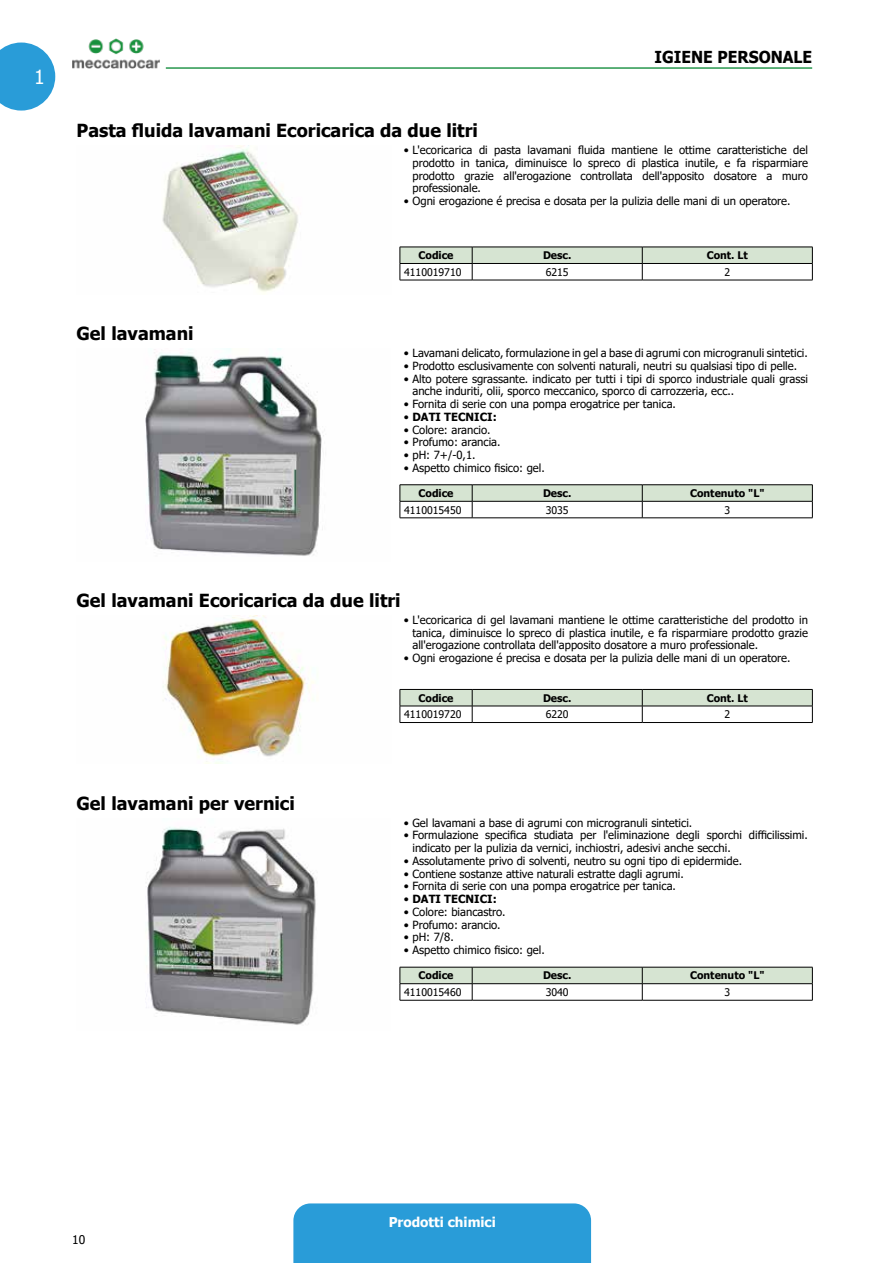
<style>
.page{position:relative;width:893px;height:1263px;background:#fff}
.page>*{position:absolute;margin:0;border:0;box-sizing:border-box;transform-origin:0 0}
.t1{font:19.5px "Tahoma";color:#fff}
.t2{font:700 18px "Tahoma";color:#000}
.t3{font:700 16.5px "Tahoma";color:#000;scale:.95 1}
.t4{font:700 13.5px "Tahoma";color:#fff}
.t5{font:12px "Tahoma";color:#000}
.t6{font:11.25px/12.8px "Tahoma";color:#000;text-align:justify}
.t7{font:700 11.25px "Tahoma";color:#000}
.t8{font:700 10.5px "Tahoma";color:#000}
.t9{font:10.5px "Tahoma";color:#000}
.s1{font-weight:400}
</style>
<div class="page">
<div style="left:293px;top:1203px;width:298px;height:60px;background:#299cd8"></div>
<svg style="left:0;top:43px;width:55px;height:68px;background:#4aabde"></svg>
<img style="left:72px;top:38px;width:87px;height:31px">
<hr style="left:166px;top:67px;width:646px;height:2px;background:#28974e">
<img style="left:162px;top:146px;width:136px;height:147px">
<svg style="left:400px;top:247px;width:413px;height:33px"></svg>
<hr style="left:400px;top:280px;width:72px;height:1px;background:#000">
<hr style="left:472px;top:280px;width:170px;height:1px;background:#000">
<hr style="left:642px;top:280px;width:171px;height:1px;background:#000">
<img style="left:145px;top:348px;width:179px;height:208px">
<hr style="left:400px;top:484px;width:72px;height:1px;background:#000">
<hr style="left:472px;top:484px;width:170px;height:1px;background:#000">
<hr style="left:642px;top:484px;width:171px;height:1px;background:#000">
<svg style="left:400px;top:485px;width:413px;height:33px"></svg>
<hr style="left:400px;top:518px;width:72px;height:1px;background:#000">
<hr style="left:472px;top:518px;width:170px;height:1px;background:#000">
<hr style="left:642px;top:518px;width:171px;height:1px;background:#000">
<img style="left:163px;top:615px;width:151px;height:149px">
<svg style="left:400px;top:689px;width:413px;height:33px"></svg>
<hr style="left:400px;top:722px;width:72px;height:1px;background:#000">
<hr style="left:472px;top:722px;width:170px;height:1px;background:#000">
<hr style="left:642px;top:722px;width:171px;height:1px;background:#000">
<img style="left:146px;top:827px;width:170px;height:198px">
<svg style="left:400px;top:967px;width:413px;height:33px"></svg>
<hr style="left:400px;top:1000px;width:72px;height:1px;background:#000">
<hr style="left:472px;top:1000px;width:170px;height:1px;background:#000">
<hr style="left:642px;top:1000px;width:171px;height:1px;background:#000">
<h1 class="t1" style="left:34px;top:64px;width:12px">1</h1>
<h3 class="t3" style="left:655px;top:45px;width:134px">Igiene personal</h3>
<h3 class="t3" style="left:802px;top:45px;width:12px">e</h3>
<h2 class="t2" style="left:77px;top:118px;width:403px">Pasta fluida lavamani Ecoricarica da due litri</h2>
<p class="t6" style="left:412px;top:144px;width:397px;text-indent:-9px">• L'ecoricarica di pasta lavamani fluida mantiene le ottime caratteristiche del prodotto in tanica, diminuisce lo spreco di plastica inutile, e fa risparmiare prodotto grazie all'erogazione controllata dell'apposito dosatore a muro professionale.</p>
<p class="t6" style="left:404px;top:195px;width:388px">• Ogni erogazione é precisa e dosata per la pulizia delle mani di un operatore.</p>
<h2 class="t2" style="left:77px;top:321px;width:119px">Gel lavamani</h2>
<p class="t8" style="left:418px;top:248px;width:37px">Codice</p>
<p class="t8" style="left:543px;top:248px;width:30px">Desc.</p>
<p class="t8" style="left:707px;top:248px;width:43px">Cont. Lt</p>
<p class="t9" style="left:404px;top:265px;width:59px">4110019710</p>
<p class="t9" style="left:546px;top:265px;width:24px">6215</p>
<p class="t9" style="left:724px;top:265px;width:7px">2</p>
<p class="t6" style="left:404px;top:347px;width:405px">• Lavamani delicato, formulazione in gel a base di agrumi con microgranuli sintetici.</p>
<p class="t6" style="left:404px;top:360px;width:395px">• Prodotto esclusivamente con solventi naturali, neutri su qualsiasi tipo di pelle.</p>
<p class="t6" style="left:412px;top:373px;width:397px;text-indent:-9px">• Alto potere sgrassante. indicato per tutti i tipi di sporco industriale quali grassi anche induriti, olii, sporco meccanico, sporco di carrozzeria, ecc..</p>
<p class="t6" style="left:404px;top:398px;width:273px">• Fornita di serie con una pompa erogatrice per tanica.</p>
<p class="t7" style="left:404px;top:409px;width:94px"><span class="s1">•</span> DATI TECNICI:</p>
<p class="t6" style="left:404px;top:424px;width:88px">• Colore: arancio.</p>
<p class="t6" style="left:404px;top:436px;width:98px">• Profumo: arancia.</p>
<p class="t6" style="left:404px;top:449px;width:73px">• pH: 7+/-0,1.</p>
<p class="t6" style="left:404px;top:462px;width:142px">• Aspetto chimico fisico: gel.</p>
<p class="t8" style="left:418px;top:486px;width:37px">Codice</p>
<p class="t8" style="left:543px;top:486px;width:30px">Desc.</p>
<p class="t8" style="left:690px;top:486px;width:76px">Contenuto "L"</p>
<p class="t9" style="left:404px;top:503px;width:59px">4110015450</p>
<p class="t9" style="left:546px;top:503px;width:24px">3035</p>
<p class="t9" style="left:724px;top:503px;width:7px">3</p>
<h2 class="t2" style="left:77px;top:587px;width:326px">Gel lavamani Ecoricarica da due litri</h2>
<h2 class="t2" style="left:77px;top:790px;width:220px">Gel lavamani per vernici</h2>
<p class="t6" style="left:412px;top:614px;width:397px;text-indent:-9px">• L'ecoricarica di gel lavamani mantiene le ottime caratteristiche del prodotto in tanica, diminuisce lo spreco di plastica inutile, e fa risparmiare prodotto grazie all'erogazione controllata dell'apposito dosatore a muro professionale.</p>
<p class="t6" style="left:404px;top:652px;width:388px">• Ogni erogazione é precisa e dosata per la pulizia delle mani di un operatore.</p>
<p class="t8" style="left:418px;top:690px;width:37px">Codice</p>
<p class="t8" style="left:543px;top:690px;width:30px">Desc.</p>
<p class="t8" style="left:707px;top:690px;width:43px">Cont. Lt</p>
<p class="t9" style="left:404px;top:707px;width:59px">4110019720</p>
<p class="t9" style="left:546px;top:707px;width:24px">6220</p>
<p class="t9" style="left:724px;top:707px;width:7px">2</p>
<p class="t6" style="left:404px;top:817px;width:290px">• Gel lavamani a base di agrumi con microgranuli sintetici.</p>
<p class="t6" style="left:412px;top:830px;width:397px;text-indent:-8px">• Formulazione specifica studiata per l'eliminazione degli sporchi difficilissimi. indicato per la pulizia da vernici, inchiostri, adesivi anche secchi.</p>
<p class="t6" style="left:404px;top:855px;width:340px">• Assolutamente privo di solventi, neutro su ogni tipo di epidermide.</p>
<p class="t6" style="left:404px;top:868px;width:281px">• Contiene sostanze attive naturali estratte dagli agrumi.</p>
<p class="t6" style="left:404px;top:881px;width:273px">• Fornita di serie con una pompa erogatrice per tanica.</p>
<p class="t7" style="left:404px;top:891px;width:94px"><span class="s1">•</span> DATI TECNICI:</p>
<p class="t6" style="left:404px;top:906px;width:103px">• Colore: biancastro.</p>
<p class="t6" style="left:404px;top:919px;width:98px">• Profumo: arancio.</p>
<p class="t6" style="left:404px;top:931px;width:51px">• pH: 7/8.</p>
<p class="t6" style="left:404px;top:944px;width:142px">• Aspetto chimico fisico: gel.</p>
<p class="t8" style="left:418px;top:968px;width:37px">Codice</p>
<p class="t8" style="left:543px;top:968px;width:30px">Desc.</p>
<p class="t8" style="left:690px;top:968px;width:76px">Contenuto "L"</p>
<p class="t9" style="left:404px;top:985px;width:59px">4110015460</p>
<p class="t9" style="left:546px;top:985px;width:24px">3040</p>
<p class="t9" style="left:724px;top:985px;width:7px">3</p>
<p class="t5" style="left:72px;top:1231px;width:15px">10</p>
<p class="t4" style="left:389px;top:1212px;width:109px">Prodotti chimici</p>
</div>
